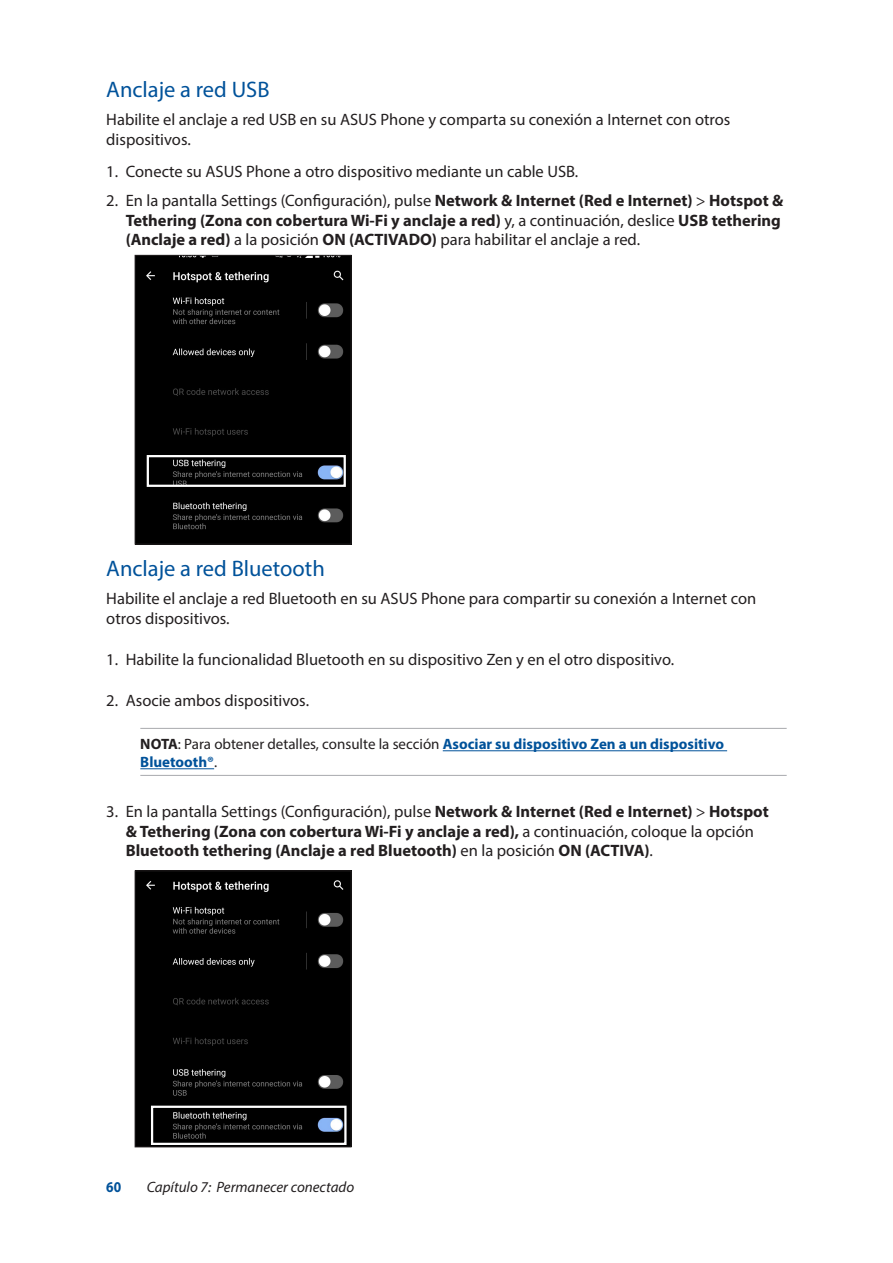
<style>
.page{position:relative;width:893px;height:1263px;background:#fff}
.page>*{position:absolute;margin:0;border:0;box-sizing:border-box;transform-origin:0 0}
.t1{font:22.5px "Myriad Pro";color:#01529a}
.t2{font:700 16.5px/19.8px "Myriad Pro";color:#231f20}
.t3{font:16.5px/19.8px "Myriad Pro";color:#231f20}
.t4{font:700 15px/18px "Myriad Pro";color:#01529a}
.t5{font:italic 15px "Myriad Pro";color:#231f20}
.t6{font:700 15px "Myriad Pro";color:#01529a;scale:.9 1}
.s1{font-weight:400}
.s2{color:#231f20}
.s3{font-weight:400;color:#231f20}
</style>
<div class="page">
<hr style="left:140px;top:728px;width:647px;height:1px;background:#a8a9ad">
<hr style="left:443px;top:750px;width:284px;height:1px;background:#01529a">
<hr style="left:140px;top:775px;width:647px;height:1px;background:#a8a9ad">
<hr style="left:140px;top:768px;width:74px;height:1px;background:#01529a">
<img style="left:137px;top:257px;width:212px;height:285px">
<div style="left:135px;top:255px;width:216px;height:289px;border:1px solid #231f20"></div>
<img style="left:137px;top:873px;width:212px;height:272px">
<div style="left:135px;top:871px;width:216px;height:276px;border:1px solid #231f20"></div>
<div style="left:147px;top:455px;width:199px;height:32px;border:2px solid #fff"></div>
<div style="left:151px;top:1106px;width:196px;height:39px;border:2px solid #fff"></div>
<h1 class="t1" style="left:106px;top:75px;width:165px">Anclaje a red USB</h1>
<p class="t3" style="left:106px;top:109px;width:626px">Habilite el anclaje a red USB en su ASUS Phone y comparta su conexión a Internet con otros dispositivos.</p>
<p class="t3" style="left:106px;top:162px;width:474px">1. Conecte su ASUS Phone a otro dispositivo mediante un cable USB.</p>
<p class="t2" style="left:126px;top:190px;width:659px;text-indent:-20px"><span class="s1">2. En la pantalla Settings (Configuración), pulse</span> Network &amp; Internet (Red e Internet) <span class="s1">&gt;</span> Hotspot &amp;<br>Tethering (Zona con cobertura Wi-Fi y anclaje a red) <span class="s1">y, a continuación, deslice</span> USB tethering (Anclaje a red) <span class="s1">a la posición</span> ON (ACTIVADO) <span class="s1">para habilitar el anclaje a red.</span></p>
<h1 class="t1" style="left:106px;top:554px;width:220px">Anclaje a red Bluetooth</h1>
<p class="t3" style="left:106px;top:588px;width:651px">Habilite el anclaje a red Bluetooth en su ASUS Phone para compartir su conexión a Internet con otros dispositivos.</p>
<p class="t3" style="left:106px;top:649px;width:569px">1. Habilite la funcionalidad Bluetooth en su dispositivo Zen y en el otro dispositivo.</p>
<p class="t3" style="left:106px;top:690px;width:204px">2. Asocie ambos dispositivos.</p>
<p class="t4" style="left:140px;top:735px;width:585px"><span class="s2">NOTA</span><span class="s3">: Para obtener detalles, consulte la sección</span> Asociar su dispositivo Zen a un dispositivo<br>Bluetooth®<span class="s3">.</span></p>
<p class="t2" style="left:126px;top:801px;width:644px;text-indent:-20px"><span class="s1">3. En la pantalla Settings (Configuración), pulse</span> Network &amp; Internet (Red e Internet) <span class="s1">&gt;</span> Hotspot &amp; Tethering (Zona con cobertura Wi-Fi y anclaje a red), <span class="s1">a continuación, coloque la opción<br></span>Bluetooth tethering (Anclaje a red Bluetooth) <span class="s1">en la posición</span> ON (ACTIVA)<span class="s1">.</span></p>
<p class="t6" style="left:106px;top:1177px;width:18px">60</p>
<p class="t5" style="left:147px;top:1178px;width:209px">Capítulo 7: Permanecer conectado</p>
</div>
